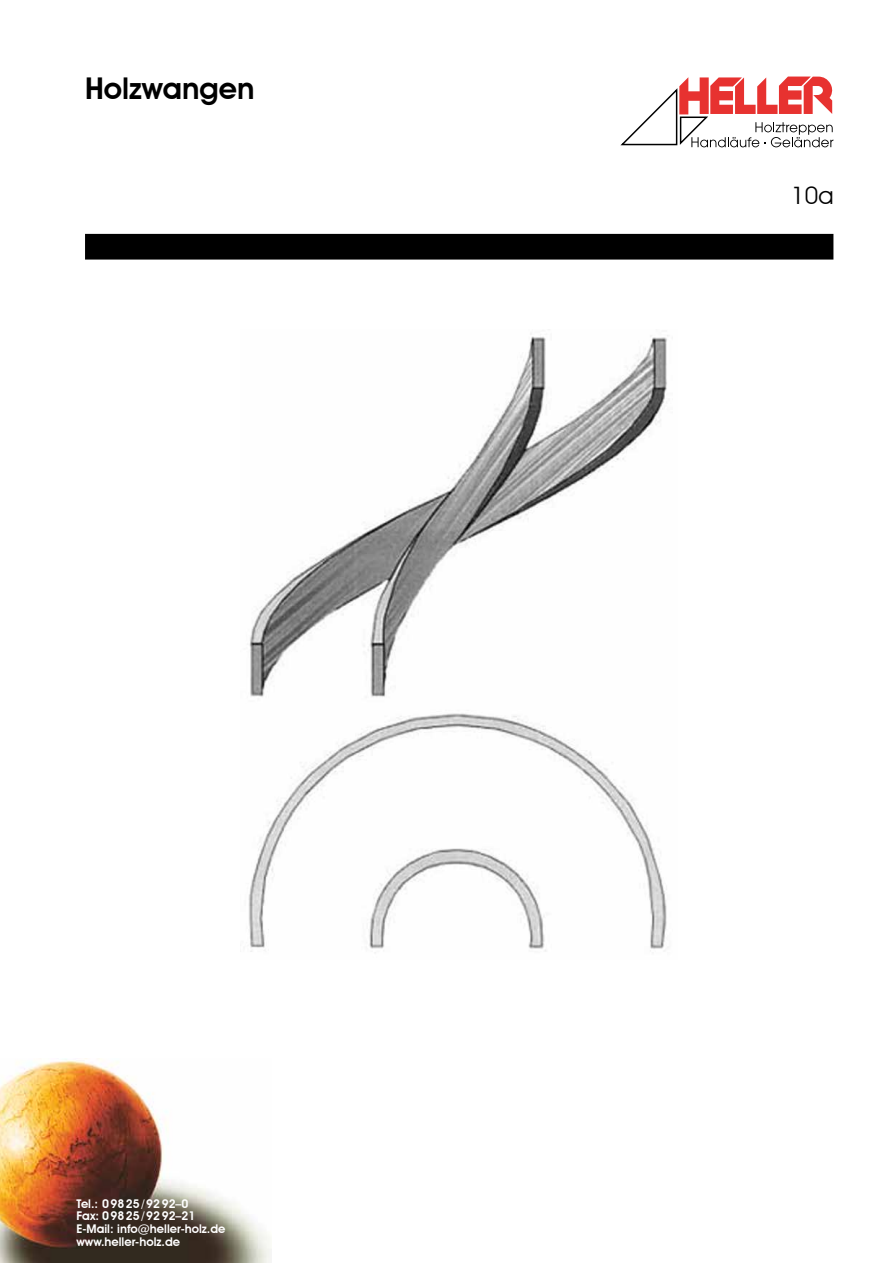
<style>
.page{position:relative;width:893px;height:1263px;background:#fff}
.page>*{position:absolute;margin:0;border:0;box-sizing:border-box;transform-origin:0 0}
.t1{font:600 30px "Avant Garde IT Cby BT";color:#000}
.t2{font:24px "Avant Garde IT Cby BT";color:#000}
.t3{font:600 12px/12.8px "Avant Garde IT Cby BT";color:#fff}
</style>
<div class="page">
<img style="left:0;top:1059px;width:271px;height:204px">
<svg style="left:620px;top:77px;width:214px;height:70px"></svg>
<div style="left:85px;top:234px;width:748px;height:26px;background:#000"></div>
<img style="left:248px;top:333px;width:420px;height:620px">
<h1 class="t1" style="left:85px;top:71px;width:171px">Holzwangen</h1>
<p class="t3" style="left:77px;top:1197px;width:150px">Tel.: 09825/9292–0<br>Fax: 09825/9292–21<br>E-Mail: info@heller-holz.de www.heller-holz.de</p>
<h2 class="t2" style="left:791px;top:181px;width:44px">10a</h2>
</div>
